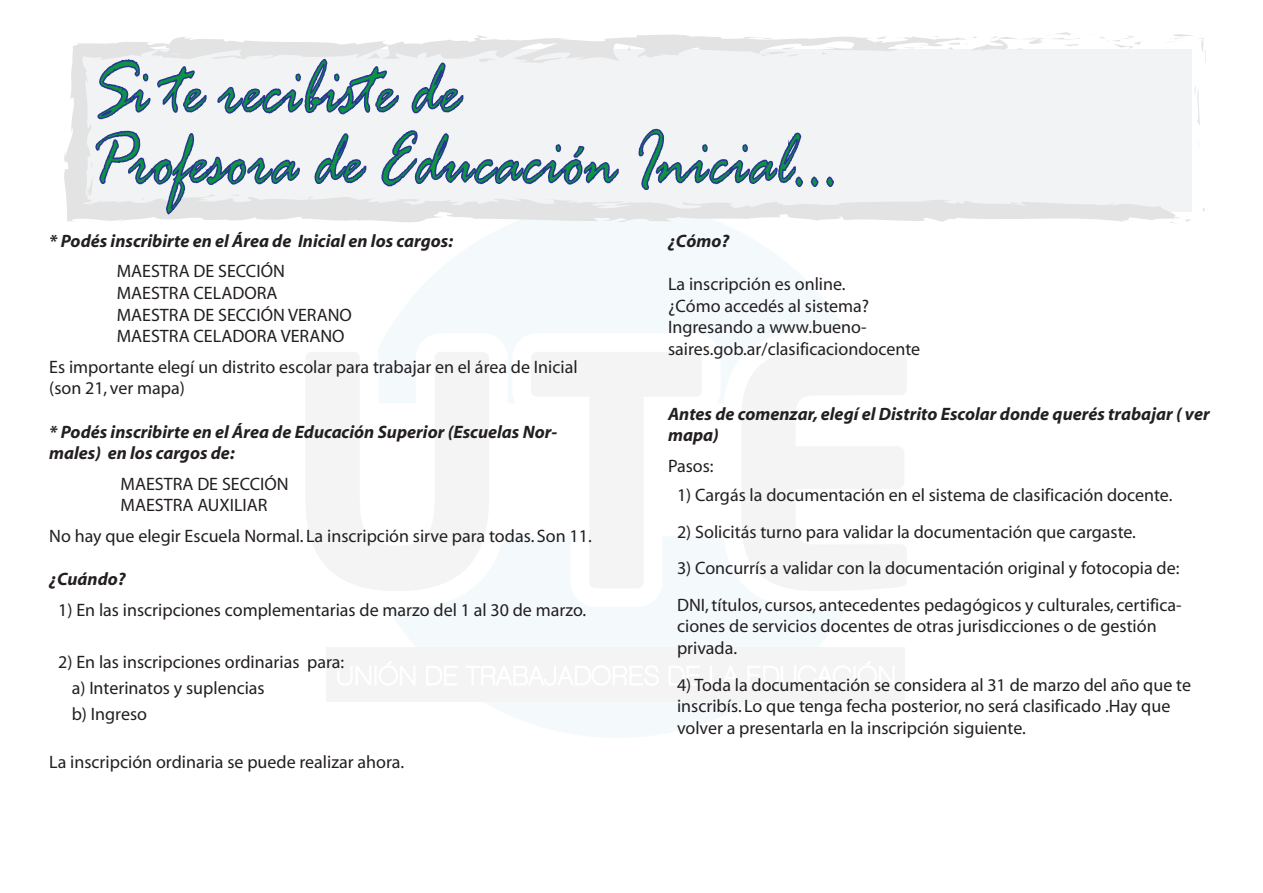
<style>
.page{position:relative;width:1263px;height:893px;background:#fff}
.page>*{position:absolute;margin:0;border:0;box-sizing:border-box;transform-origin:0 0}
.t1{font:italic 81.15px/70.7px "Rage";color:#0d9344;scale:.78 1}
.t2{font:18px/21.6px "Myriad";color:#231f20}
.t3{font:italic 700 18px/21.6px "Myriad";color:#231f20}
</style>
<div class="page">
<svg style="left:388px;top:227px;width:457px;height:176px;fill:#f4fafc"></svg>
<svg style="left:357px;top:537px;width:520px;height:201px;fill:#f4fafc"></svg>
<svg style="left:306px;top:333px;width:202px;height:277px;fill:#f4fafc"></svg>
<svg style="left:512px;top:333px;width:208px;height:274px"></svg>
<svg style="left:723px;top:330px;width:183px;height:280px;fill:#f4f5f5"></svg>
<div style="left:327px;top:647px;width:578px;height:54px;background:#f4f4f4"></div>
<svg style="left:338px;top:661px;width:77px;height:24px"></svg>
<svg style="left:427px;top:666px;width:30px;height:19px"></svg>
<svg style="left:466px;top:666px;width:193px;height:19px"></svg>
<svg style="left:669px;top:666px;width:31px;height:19px"></svg>
<svg style="left:710px;top:666px;width:28px;height:19px"></svg>
<svg style="left:748px;top:661px;width:146px;height:24px"></svg>
<svg style="left:1194px;top:86px;width:6px;height:39px"></svg>
<svg style="left:1183px;top:34px;width:23px;height:31px"></svg>
<svg style="left:64px;top:34px;width:1119px;height:193px;fill:#f2f3f4"></svg>
<svg style="left:948px;top:32px;width:133px;height:19px"></svg>
<svg style="left:866px;top:35px;width:74px;height:16px"></svg>
<svg style="left:822px;top:52px;width:5px;height:3px"></svg>
<svg style="left:779px;top:47px;width:26px;height:9px"></svg>
<svg style="left:627px;top:46px;width:3px;height:5px"></svg>
<svg style="left:476px;top:57px;width:22px;height:6px"></svg>
<svg style="left:1185px;top:219px;width:6px;height:3px"></svg>
<svg style="left:97px;top:49px;width:111px;height:74px"></svg>
<svg style="left:216px;top:53px;width:184px;height:70px"></svg>
<svg style="left:411px;top:62px;width:54px;height:53px"></svg>
<svg style="left:91px;top:130px;width:277px;height:92px"></svg>
<svg style="left:381px;top:129px;width:239px;height:91px"></svg>
<svg style="left:638px;top:128px;width:197px;height:92px"></svg>
<h1 class="t1" style="left:91px;top:62px;width:961px">Si te recibiste de<br>Profesora de Educación Inicial...</h1>
<p class="t3" style="left:49px;top:231px;width:405px">* Podés inscribirte en el Área de Inicial en los cargos:</p>
<p class="t2" style="left:117px;top:261px;width:237px">MAESTRA DE SECCIÓN<br>MAESTRA CELADORA<br>MAESTRA DE SECCIÓN VERANO<br>MAESTRA CELADORA VERANO</p>
<p class="t2" style="left:49px;top:357px;width:530px">Es importante elegí un distrito escolar para trabajar en el área de Inicial (son 21, ver mapa)</p>
<p class="t3" style="left:49px;top:421px;width:509px">* Podés inscribirte en el Área de Educación Superior (Escuelas Nor&shy;males) en los cargos de:</p>
<p class="t2" style="left:121px;top:474px;width:170px">MAESTRA DE SECCIÓN<br>MAESTRA AUXILIAR</p>
<p class="t2" style="left:49px;top:526px;width:544px">No hay que elegir Escuela Normal. La inscripción sirve para todas. Son 11.</p>
<p class="t3" style="left:49px;top:569px;width:78px">¿Cuándo?</p>
<p class="t2" style="left:58px;top:600px;width:529px">1) En las inscripciones complementarias de marzo del 1 al 30 de marzo.</p>
<p class="t2" style="left:72px;top:650px;width:274px;line-height:26.1px;text-indent:-14px">2) En las inscripciones ordinarias para: a) Interinatos y suplencias<br>b) Ingreso</p>
<p class="t2" style="left:49px;top:752px;width:356px">La inscripción ordinaria se puede realizar ahora.</p>
<p class="t3" style="left:668px;top:231px;width:63px">¿Cómo?</p>
<p class="t2" style="left:668px;top:274px;width:254px">La inscripción es online.<br>¿Cómo accedés al sistema?<br>Ingresando a www.bueno&shy;saires.gob.ar/clasificaciondocente</p>
<p class="t3" style="left:668px;top:403px;width:543px">Antes de comenzar, elegí el Distrito Escolar donde querés trabajar ( ver mapa)</p>
<p class="t2" style="left:668px;top:456px;width:47px">Pasos:</p>
<p class="t2" style="left:677px;top:485px;width:497px">1) Cargás la documentación en el sistema de clasificación docente.</p>
<p class="t2" style="left:677px;top:521px;width:460px">2) Solicitás turno para validar la documentación que cargaste.</p>
<p class="t2" style="left:677px;top:551px;width:506px;line-height:36.6px">3) Concurrís a validar con la documentación original y fotocopia de:<br>DNI, títulos, cursos, antecedentes pedagógicos y culturales, certifica-</p>
<p class="t2" style="left:677px;top:616px;width:481px">ciones de servicios docentes de otras jurisdicciones o de gestión privada.</p>
<p class="t2" style="left:677px;top:674px;width:515px">4) Toda la documentación se considera al 31 de marzo del año que te inscribís. Lo que tenga fecha posterior, no será clasificado .Hay que volver a presentarla en la inscripción siguiente.</p>
</div>
